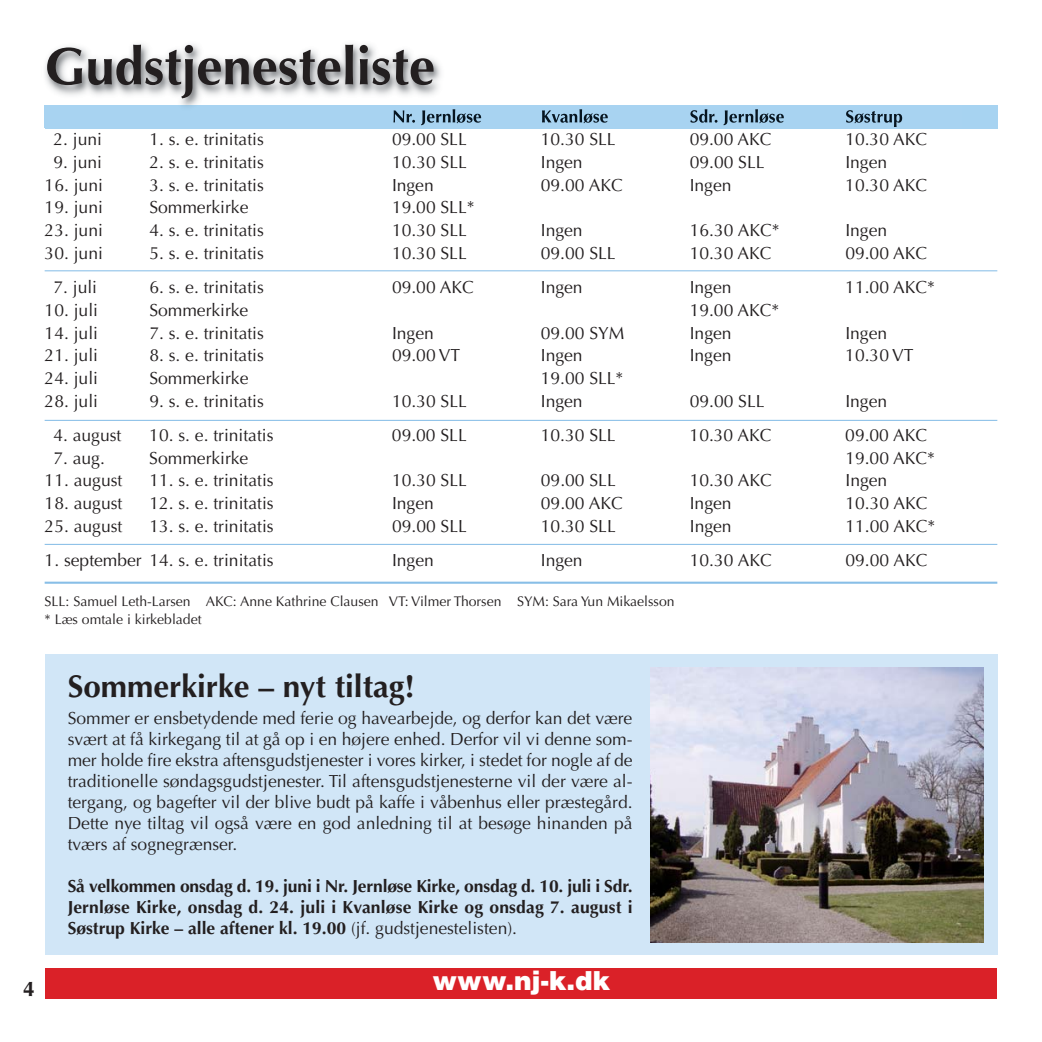
<style>
.page{position:relative;width:1042px;height:1042px;background:#fff}
.page>*{position:absolute;margin:0;border:0;box-sizing:border-box;transform-origin:0 0}
.t1{font:700 52.5px "Optima";color:#231f20}
.t2{font:700 31.5px "Optima";color:#231f20}
.t3{font:900 26.25px "Helvetica";color:#fff}
.t4{font:700 21px "Optima";color:#231f20}
.t5{font:17.5px/21px "Optima";color:#231f20;text-align:justify}
.t6{font:700 17.5px/21px "Optima";color:#231f20;text-align:justify}
.t7{font:14px/17.5px "Optima";color:#231f20}
.s1{font-weight:400}
</style>
<div class="page">
<div style="left:45px;top:654px;width:952px;height:300px;background:#d1e6f7"></div>
<div style="left:45px;top:106px;width:952px;height:23px;background:#a7d3f1"></div>
<img style="left:44px;top:44px;width:917px;height:84px">
<img style="left:393px;top:109px;width:88px;height:16px">
<hr style="left:45px;top:420px;width:952px;height:1px;background:#88bee7">
<hr style="left:45px;top:544px;width:952px;height:1px;background:#88bee7">
<hr style="left:45px;top:270px;width:952px;height:1px;background:#88bee7">
<hr style="left:45px;top:582px;width:952px;height:2px;background:#88bee7">
<div style="left:45px;top:968px;width:952px;height:31px;background:#da2128"></div>
<img style="left:650px;top:668px;width:333px;height:275px">
<h1 class="t1" style="left:45px;top:45px;width:392px">Gudstjenesteliste</h1>
<p class="t5" style="left:53px;top:130px;width:50px">2. juni</p>
<p class="t5" style="left:149px;top:130px;width:116px">1. s. e. trinitatis</p>
<p class="t5" style="left:392px;top:130px;width:76px">09.00 SLL</p>
<p class="t5" style="left:541px;top:130px;width:76px">10.30 SLL</p>
<p class="t5" style="left:690px;top:130px;width:83px">09.00 AKC</p>
<p class="t5" style="left:845px;top:130px;width:83px">10.30 AKC</p>
<p class="t5" style="left:53px;top:153px;width:50px">9. juni</p>
<p class="t5" style="left:149px;top:153px;width:116px">2. s. e. trinitatis</p>
<p class="t5" style="left:392px;top:153px;width:76px">10.30 SLL</p>
<p class="t5" style="left:541px;top:153px;width:43px">Ingen</p>
<p class="t5" style="left:690px;top:153px;width:76px">09.00 SLL</p>
<p class="t5" style="left:845px;top:153px;width:43px">Ingen</p>
<p class="t5" style="left:45px;top:176px;width:60px">16. juni</p>
<p class="t5" style="left:149px;top:176px;width:116px">3. s. e. trinitatis</p>
<p class="t5" style="left:392px;top:176px;width:43px">Ingen</p>
<p class="t5" style="left:541px;top:176px;width:83px">09.00 AKC</p>
<p class="t5" style="left:690px;top:176px;width:43px">Ingen</p>
<p class="t5" style="left:845px;top:176px;width:83px">10.30 AKC</p>
<p class="t5" style="left:45px;top:199px;width:60px">19. juni</p>
<p class="t5" style="left:149px;top:199px;width:101px">Sommerkirke</p>
<p class="t5" style="left:392px;top:199px;width:84px">19.00 SLL*</p>
<p class="t5" style="left:45px;top:221px;width:60px">23. juni</p>
<p class="t5" style="left:149px;top:221px;width:116px">4. s. e. trinitatis</p>
<p class="t5" style="left:392px;top:221px;width:76px">10.30 SLL</p>
<p class="t5" style="left:541px;top:221px;width:43px">Ingen</p>
<p class="t5" style="left:690px;top:221px;width:91px">16.30 AKC*</p>
<p class="t5" style="left:845px;top:221px;width:43px">Ingen</p>
<p class="t5" style="left:45px;top:244px;width:60px">30. juni</p>
<p class="t5" style="left:149px;top:244px;width:116px">5. s. e. trinitatis</p>
<p class="t5" style="left:392px;top:244px;width:76px">10.30 SLL</p>
<p class="t5" style="left:541px;top:244px;width:76px">09.00 SLL</p>
<p class="t5" style="left:690px;top:244px;width:83px">10.30 AKC</p>
<p class="t5" style="left:845px;top:244px;width:83px">09.00 AKC</p>
<p class="t5" style="left:53px;top:278px;width:45px">7. juli</p>
<p class="t5" style="left:149px;top:278px;width:116px">6. s. e. trinitatis</p>
<p class="t5" style="left:392px;top:278px;width:83px">09.00 AKC</p>
<p class="t5" style="left:541px;top:278px;width:43px">Ingen</p>
<p class="t5" style="left:690px;top:278px;width:43px">Ingen</p>
<p class="t5" style="left:845px;top:278px;width:91px">11.00 AKC*</p>
<p class="t5" style="left:45px;top:301px;width:55px">10. juli</p>
<p class="t5" style="left:149px;top:301px;width:101px">Sommerkirke</p>
<p class="t5" style="left:690px;top:301px;width:91px">19.00 AKC*</p>
<p class="t5" style="left:45px;top:324px;width:55px">14. juli</p>
<p class="t5" style="left:149px;top:324px;width:116px">7. s. e. trinitatis</p>
<p class="t5" style="left:392px;top:324px;width:43px">Ingen</p>
<p class="t5" style="left:541px;top:324px;width:85px">09.00 SYM</p>
<p class="t5" style="left:690px;top:324px;width:43px">Ingen</p>
<p class="t5" style="left:845px;top:324px;width:43px">Ingen</p>
<p class="t5" style="left:45px;top:346px;width:55px">21. juli</p>
<p class="t5" style="left:149px;top:346px;width:116px">8. s. e. trinitatis</p>
<p class="t5" style="left:392px;top:346px;width:70px">09.00 VT</p>
<p class="t5" style="left:541px;top:346px;width:43px">Ingen</p>
<p class="t5" style="left:690px;top:346px;width:43px">Ingen</p>
<p class="t5" style="left:845px;top:346px;width:70px">10.30 VT</p>
<p class="t5" style="left:45px;top:369px;width:55px">24. juli</p>
<p class="t5" style="left:149px;top:369px;width:101px">Sommerkirke</p>
<p class="t5" style="left:541px;top:369px;width:84px">19.00 SLL*</p>
<p class="t5" style="left:45px;top:392px;width:55px">28. juli</p>
<p class="t5" style="left:149px;top:392px;width:116px">9. s. e. trinitatis</p>
<p class="t5" style="left:392px;top:392px;width:76px">10.30 SLL</p>
<p class="t5" style="left:541px;top:392px;width:43px">Ingen</p>
<p class="t5" style="left:690px;top:392px;width:76px">09.00 SLL</p>
<p class="t5" style="left:845px;top:392px;width:43px">Ingen</p>
<p class="t5" style="left:53px;top:426px;width:69px">4. august</p>
<p class="t5" style="left:149px;top:426px;width:126px">10. s. e. trinitatis</p>
<p class="t5" style="left:392px;top:426px;width:76px">09.00 SLL</p>
<p class="t5" style="left:541px;top:426px;width:76px">10.30 SLL</p>
<p class="t5" style="left:689px;top:426px;width:83px">10.30 AKC</p>
<p class="t5" style="left:845px;top:426px;width:83px">09.00 AKC</p>
<p class="t5" style="left:53px;top:449px;width:53px">7. aug.</p>
<p class="t5" style="left:149px;top:449px;width:101px">Sommerkirke</p>
<p class="t5" style="left:845px;top:449px;width:91px">19.00 AKC*</p>
<p class="t5" style="left:45px;top:472px;width:79px">11. august</p>
<p class="t5" style="left:149px;top:472px;width:126px">11. s. e. trinitatis</p>
<p class="t5" style="left:392px;top:472px;width:76px">10.30 SLL</p>
<p class="t5" style="left:541px;top:472px;width:76px">09.00 SLL</p>
<p class="t5" style="left:690px;top:472px;width:83px">10.30 AKC</p>
<p class="t5" style="left:845px;top:472px;width:43px">Ingen</p>
<p class="t5" style="left:45px;top:494px;width:79px">18. august</p>
<p class="t5" style="left:149px;top:494px;width:126px">12. s. e. trinitatis</p>
<p class="t5" style="left:392px;top:494px;width:43px">Ingen</p>
<p class="t5" style="left:541px;top:494px;width:83px">09.00 AKC</p>
<p class="t5" style="left:690px;top:494px;width:43px">Ingen</p>
<p class="t5" style="left:845px;top:494px;width:83px">10.30 AKC</p>
<p class="t5" style="left:45px;top:517px;width:79px">25. august</p>
<p class="t5" style="left:149px;top:517px;width:126px">13. s. e. trinitatis</p>
<p class="t5" style="left:392px;top:517px;width:76px">09.00 SLL</p>
<p class="t5" style="left:541px;top:517px;width:76px">10.30 SLL</p>
<p class="t5" style="left:690px;top:517px;width:43px">Ingen</p>
<p class="t5" style="left:845px;top:517px;width:91px">11.00 AKC*</p>
<p class="t5" style="left:45px;top:551px;width:230px">1. september 14. s. e. trinitatis</p>
<p class="t5" style="left:392px;top:551px;width:43px">Ingen</p>
<p class="t5" style="left:541px;top:551px;width:43px">Ingen</p>
<p class="t5" style="left:690px;top:551px;width:83px">10.30 AKC</p>
<p class="t5" style="left:845px;top:551px;width:83px">09.00 AKC</p>
<p class="t7" style="left:45px;top:594px;width:631px">SLL: Samuel Leth-Larsen AKC: Anne Kathrine Clausen VT: Vilmer Thorsen SYM: Sara Yun Mikaelsson * Læs omtale i kirkebladet</p>
<p class="t4" style="left:23px;top:980px;width:13px">4</p>
<h2 class="t2" style="left:68px;top:673px;width:349px">Sommerkirke – nyt tiltag!</h2>
<p class="t5" style="left:68px;top:709px;width:566px">Sommer er ensbetydende med ferie og havearbejde, og derfor kan det være svært at få kirkegang til at gå op i en højere enhed. Derfor vil vi denne som&shy;mer holde fire ekstra aftensgudstjenester i vores kirker, i stedet for nogle af de traditionelle søndagsgudstjenester. Til aftensgudstjenesterne vil der være al&shy;tergang, og bagefter vil der blive budt på kaffe i våbenhus eller præstegård.<br>Dette nye tiltag vil også være en god anledning til at besøge hinanden på tværs af sognegrænser.</p>
<p class="t6" style="left:68px;top:877px;width:566px">Så velkommen onsdag d. 19. juni i Nr. Jernløse Kirke, onsdag d. 10. juli i Sdr.<br>Jernløse Kirke, onsdag d. 24. juli i Kvanløse Kirke og onsdag 7. august i Søstrup Kirke – alle aftener kl. 19.00 <span class="s1">(jf. gudstjenestelisten).</span></p>
<h3 class="t3" style="left:432px;top:971px;width:179px">www.nj-k.dk</h3>
</div>
